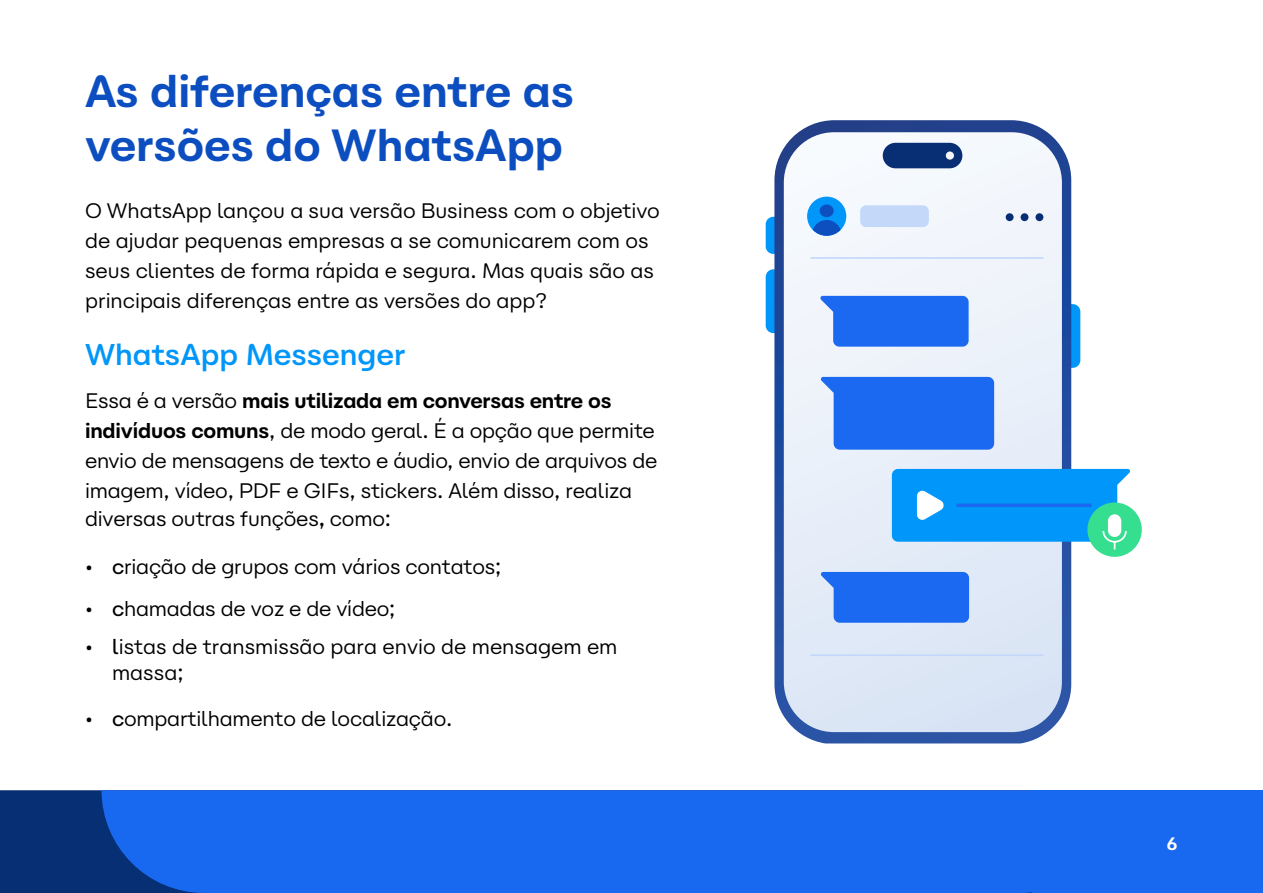
<style>
.page{position:relative;width:1263px;height:893px;background:#fff}
.page>*{position:absolute;margin:0;border:0;box-sizing:border-box;transform-origin:0 0}
.t1{font:700 45px/54px "Carbona";color:#0c4ec0}
.t2{font:600 30px "Carbona";color:#0096fa}
.t3{font:21px/29.5px "Carbona";letter-spacing:-.01em;color:#000}
.t4{font:700 18px "Carbona";color:#fff}
.s1{font-weight:700}
.s2{font-weight:500}
</style>
<div class="page">
<div style="left:766px;top:217px;width:28px;height:37px;background:#0096fa;border-radius:8px"></div>
<div style="left:766px;top:269px;width:28px;height:64px;background:#0096fa;border-radius:8px"></div>
<div style="left:1052px;top:304px;width:28px;height:64px;background:#0096fa;border-radius:8px"></div>
<svg style="left:774px;top:120px;width:297px;height:623px;background:#4768ac"></svg>
<svg style="left:784px;top:132px;width:278px;height:600px"></svg>
<div style="left:883px;top:143px;width:79px;height:25px;background:#082e73;border-radius:13px"></div>
<div style="left:946px;top:151px;width:8px;height:9px;background:#f5f5f5;border-radius:50%"></div>
<hr style="left:810px;top:257px;width:233px;height:2px;background:#c4d9fa">
<hr style="left:810px;top:654px;width:233px;height:2px;background:#c4d9fa">
<div style="left:807px;top:197px;width:39px;height:39px;background:#0096fa;border-radius:50%"></div>
<div style="left:820px;top:204px;width:14px;height:13px;background:#0d4fbf;border-radius:50%"></div>
<svg style="left:813px;top:220px;width:27px;height:16px"></svg>
<div style="left:860px;top:205px;width:69px;height:22px;background:#c4d9fa;border-radius:6px"></div>
<div style="left:1035px;top:213px;width:8px;height:8px;background:#082e73;border-radius:50%"></div>
<div style="left:1020px;top:213px;width:8px;height:8px;background:#082e73;border-radius:50%"></div>
<div style="left:1006px;top:213px;width:7px;height:8px;background:#082e73;border-radius:50%"></div>
<svg style="left:820px;top:296px;width:148px;height:51px;background:#2b74f0"></svg>
<svg style="left:820px;top:377px;width:174px;height:73px;background:#2b74f0"></svg>
<svg style="left:820px;top:572px;width:149px;height:51px;background:#2a73f0"></svg>
<div style="left:1087px;top:502px;width:55px;height:55px;background:#36de8f;border-radius:50%"></div>
<svg style="left:892px;top:469px;width:239px;height:82px;background:#29a8f1"></svg>
<div style="left:0;top:790px;width:102px;height:103px;background:#072f73"></div>
<div style="left:102px;top:790px;width:930px;height:103px;background:#1968f0"></div>
<div style="left:1032px;top:790px;width:231px;height:103px;background:#1968f0"></div>
<h1 class="t1" style="left:85px;top:58px;width:490px">As diferenças entre as versões do WhatsApp</h1>
<p class="t3" style="left:85px;top:193px;width:576px;line-height:30px">O WhatsApp lançou a sua versão Business com o objetivo de ajudar pequenas empresas a se comunicarem com os seus clientes de forma rápida e segura. Mas quais são as principais diferenças entre as versões do app?</p>
<h2 class="t2" style="left:85px;top:329px;width:322px">WhatsApp Messenger</h2>
<p class="t3" style="left:85px;top:383px;width:574px">Essa é a versão <span class="s1">mais utilizada em conversas entre os indivíduos comuns</span>, de modo geral. É a opção que permite envio de mensagens de texto e áudio, envio de arquivos de imagem, vídeo, PDF e GIFs, stickers. Além disso, realiza diversas outras funções<span class="s2">,</span> como:</p>
<p class="t3" style="left:85px;top:549px;width:418px">• <span class="s2">c</span>riação de grupos com vários contatos;</p>
<p class="t3" style="left:85px;top:591px;width:312px">• <span class="s2">c</span>hamadas de voz e de vídeo;</p>
<p class="t3" style="left:112px;top:630px;width:507px;line-height:26.7px;text-indent:-27px">• <span class="s2">l</span>istas de transmissão para envio de mensagem em massa;</p>
<p class="t3" style="left:85px;top:701px;width:369px">• <span class="s2">c</span>ompartilhamento de localização.</p>
<p class="t4" style="left:1166px;top:828px;width:13px">6</p>
</div>
